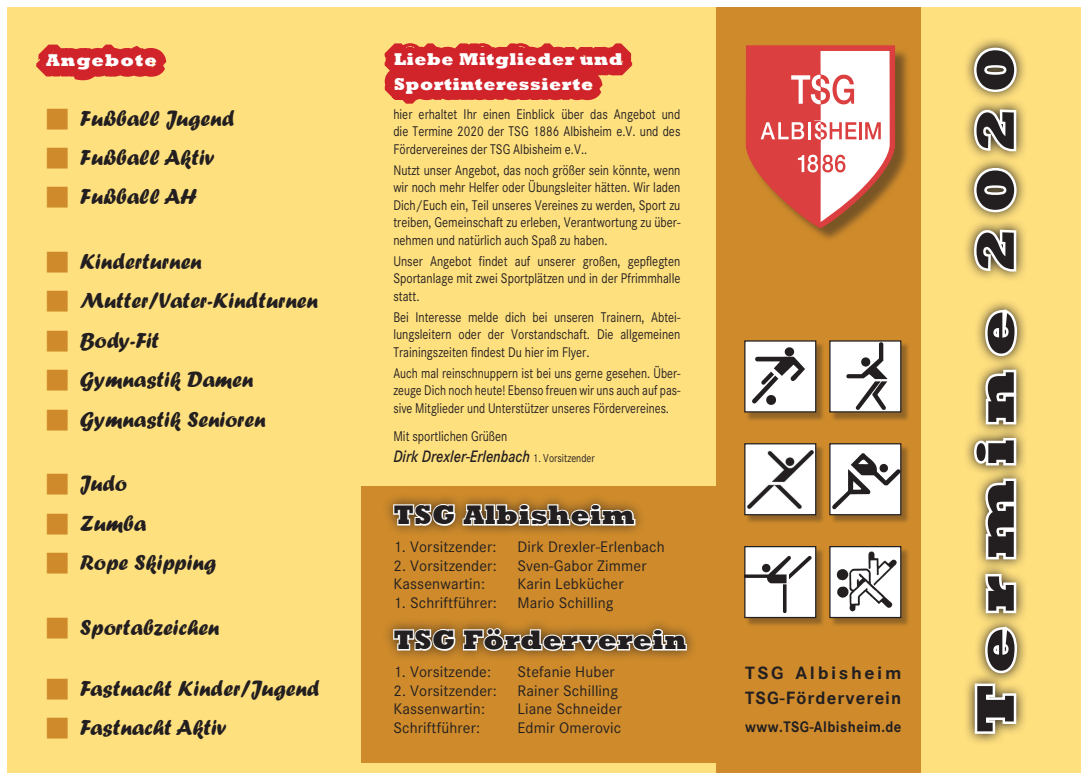
<style>
.page{position:relative;width:1088px;height:780px;background:#fff}
.page>*{position:absolute;margin:0;border:0;box-sizing:border-box;transform-origin:0 0}
.t1{font:800 53.75px "Rockwell";letter-spacing:.205em;color:#231f20;scale:1.25 1}
.t2{font:800 27.5px "Rockwell";letter-spacing:.02em;color:#231f20}
.t3{font:22.5px "Forte";color:#231f20}
.t4{font:800 17.5px/24.5px "Rockwell";letter-spacing:.03em;color:#fff}
.t5{font:700 17.5px/24.5px "Corporate SBQ";letter-spacing:.06em;color:#231f20;scale:1.06 1}
.t6{font:800 17.5px "Rockwell";letter-spacing:.06em;color:#fff}
.t7{font:italic 500 16.25px "Corporate SBQ";color:#231f20;scale:.85 1}
.t8{font:15px "Corporate SBQ";letter-spacing:.01em;color:#231f20}
.t9{font:700 15px "Corporate SBQ";letter-spacing:.035em;color:#231f20;scale:.92 1}
.t10{font:13.75px/17.5px "Corporate SBQ";color:#231f20;text-align:justify;scale:.85 1}
.t11{font:13.75px/17.5px "Corporate SBQ";color:#231f20;text-align:justify;scale:.83 1}
.s1{color:#cf8b2b}
.s2{font-weight:400;font-style:normal;font-size:11.25px}
</style>
<div class="page">
<div style="left:7px;top:7px;width:1074px;height:765px;background:#ffe07f"></div>
<div style="left:716px;top:7px;width:204px;height:765px;background:#cf8b2b"></div>
<svg style="left:966px;top:39px;width:60px;height:704px"></svg>
<svg style="left:972px;top:681px;width:47px;height:55px;background:#bcb295"></svg>
<svg style="left:982px;top:622px;width:38px;height:53px;background:#cbc0a1"></svg>
<svg style="left:983px;top:571px;width:36px;height:44px;background:#bdb49b"></svg>
<svg style="left:981px;top:476px;width:38px;height:86px;background:#b6ae99"></svg>
<svg style="left:971px;top:435px;width:48px;height:33px;background:#c1b79d"></svg>
<svg style="left:982px;top:367px;width:37px;height:60px;background:#b7af99"></svg>
<svg style="left:982px;top:305px;width:38px;height:53px;background:#cbc0a1"></svg>
<svg style="left:971px;top:226px;width:48px;height:49px;background:#c6bca1"></svg>
<svg style="left:971px;top:165px;width:48px;height:50px;background:#b9ae8f"></svg>
<svg style="left:971px;top:106px;width:48px;height:49px;background:#c6bca1"></svg>
<svg style="left:971px;top:45px;width:48px;height:50px;background:#b9ae8f"></svg>
<div style="left:361px;top:485px;width:355px;height:277px;background:#cf8b2b"></div>
<div style="left:382px;top:492px;width:265px;height:45px;background:#231f20;opacity:.75"></div>
<svg style="left:392px;top:502px;width:245px;height:25px;background:#c0a785"></svg>
<div style="left:382px;top:616px;width:316px;height:46px;background:#231f20;opacity:.75"></div>
<svg style="left:392px;top:626px;width:296px;height:27px;background:#bfa27a"></svg>
<div style="left:747px;top:47px;width:164px;height:196px;background:#231f20;opacity:.5"></div>
<svg style="left:746px;top:46px;width:149px;height:182px;background:#e18d7f"></svg>
<div style="left:745px;top:342px;width:81px;height:80px;background:#231f20;opacity:.36"></div>
<div style="left:745px;top:341px;width:71px;height:71px;background:#fff"></div>
<img style="left:752px;top:347px;width:53px;height:58px">
<div style="left:744px;top:340px;width:72px;height:72px;border:1px solid #231f20"></div>
<div style="left:745px;top:444px;width:81px;height:80px;background:#231f20;opacity:.36"></div>
<div style="left:745px;top:444px;width:71px;height:70px;background:#fff"></div>
<img style="left:747px;top:450px;width:66px;height:58px">
<div style="left:744px;top:443px;width:72px;height:72px;border:1px solid #231f20"></div>
<div style="left:745px;top:547px;width:81px;height:80px;background:#231f20;opacity:.36"></div>
<img style="left:746px;top:548px;width:68px;height:68px">
<div style="left:744px;top:546px;width:72px;height:72px;border:1px solid #231f20"></div>
<div style="left:831px;top:342px;width:80px;height:80px;background:#231f20;opacity:.36"></div>
<img style="left:831px;top:342px;width:68px;height:68px">
<div style="left:829px;top:340px;width:72px;height:72px;border:1px solid #231f20"></div>
<div style="left:831px;top:444px;width:80px;height:80px;background:#231f20;opacity:.36"></div>
<div style="left:830px;top:444px;width:71px;height:70px;background:#fff"></div>
<img style="left:832px;top:453px;width:67px;height:57px">
<div style="left:829px;top:443px;width:72px;height:72px;border:1px solid #231f20"></div>
<div style="left:831px;top:547px;width:80px;height:80px;background:#231f20;opacity:.36"></div>
<div style="left:830px;top:546px;width:71px;height:71px;background:#fff"></div>
<img style="left:836px;top:551px;width:60px;height:61px">
<div style="left:829px;top:546px;width:72px;height:72px;border:1px solid #231f20"></div>
<svg style="left:36px;top:44px;width:131px;height:37px"></svg>
<svg style="left:384px;top:43px;width:249px;height:61px"></svg>
<p class="t6" style="left:46px;top:50px;width:113px">Angebote</p>
<p class="t4" style="left:394px;top:47px;width:230px">Liebe Mitglieder und<br>Sportinteressierte</p>
<h3 class="t3" style="left:46px;top:105px;width:190px"><span class="s1">■</span> Fußball Jugend</h3>
<h3 class="t3" style="left:46px;top:144px;width:170px"><span class="s1">■</span> Fußball Aktiv</h3>
<h3 class="t3" style="left:46px;top:184px;width:152px"><span class="s1">■</span> Fußball AH</h3>
<p class="t10" style="left:393px;top:105px;width:339px">hier erhaltet Ihr einen Einblick über das Angebot und die Termine 2020 der TSG 1886 Albisheim e.V. und des Fördervereines der TSG Albisheim e.V..</p>
<p class="t10" style="left:393px;top:161px;width:339px">Nutzt unser Angebot, das noch größer sein könnte, wenn wir noch mehr Helfer oder Übungsleiter hätten. Wir laden Dich/Euch ein, Teil unseres Vereines zu werden, Sport zu treiben, Gemeinschaft zu erleben, Verantwortung zu über&shy;nehmen und natürlich auch Spaß zu haben.</p>
<p class="t10" style="left:393px;top:252px;width:339px">Unser Angebot findet auf unserer großen, gepflegten Sportanlage mit zwei Sportplätzen und in der Pfrimmhalle statt.</p>
<p class="t10" style="left:393px;top:308px;width:339px">Bei Interesse melde dich bei unseren Trainern, Abtei&shy;lungsleitern oder der Vorstandschaft. Die allgemeinen Trainingszeiten findest Du hier im Flyer.</p>
<p class="t11" style="left:393px;top:364px;width:347px">Auch mal reinschnuppern ist bei uns gerne gesehen. Über&shy;zeuge Dich noch heute! Ebenso freuen wir uns auch auf pas&shy;sive Mitglieder und Unterstützer unseres Fördervereines.</p>
<p class="t10" style="left:393px;top:427px;width:136px">Mit sportlichen Grüßen</p>
<p class="t7" style="left:393px;top:446px;width:238px">Dirk Drexler-Erlenbach <span class="s2">1. Vorsitzender</span></p>
<h3 class="t3" style="left:46px;top:248px;width:157px"><span class="s1">■</span> Kinderturnen</h3>
<h3 class="t3" style="left:46px;top:288px;width:273px"><span class="s1">■</span> Mutter/Vater-Kindturnen</h3>
<h3 class="t3" style="left:46px;top:327px;width:115px"><span class="s1">■</span> Body-Fit</h3>
<h3 class="t3" style="left:46px;top:366px;width:209px"><span class="s1">■</span> Gymnastik Damen</h3>
<h3 class="t3" style="left:46px;top:406px;width:221px"><span class="s1">■</span> Gymnastik Senioren</h3>
<h3 class="t3" style="left:46px;top:470px;width:82px"><span class="s1">■</span> Judo</h3>
<h3 class="t3" style="left:46px;top:510px;width:102px"><span class="s1">■</span> Zumba</h3>
<h3 class="t3" style="left:46px;top:549px;width:172px"><span class="s1">■</span> Rope Skipping</h3>
<h3 class="t3" style="left:46px;top:614px;width:175px"><span class="s1">■</span> Sportabzeichen</h3>
<h3 class="t3" style="left:46px;top:675px;width:275px"><span class="s1">■</span> Fastnacht Kinder/Jugend</h3>
<h3 class="t3" style="left:46px;top:714px;width:182px"><span class="s1">■</span> Fastnacht Aktiv</h3>
<h2 class="t2" style="left:393px;top:499px;width:243px">TSG Albisheim</h2>
<p class="t8" style="left:393px;top:537px;width:105px">1. Vorsitzender:</p>
<p class="t8" style="left:517px;top:537px;width:149px">Dirk Drexler-Erlenbach</p>
<p class="t8" style="left:393px;top:556px;width:105px">2. Vorsitzender:</p>
<p class="t8" style="left:517px;top:556px;width:131px">Sven-Gabor Zimmer</p>
<p class="t8" style="left:393px;top:575px;width:93px">Kassenwartin:</p>
<p class="t8" style="left:517px;top:575px;width:108px">Karin Lebkücher</p>
<p class="t8" style="left:393px;top:594px;width:105px">1. Schriftführer:</p>
<p class="t8" style="left:517px;top:594px;width:98px">Mario Schilling</p>
<h2 class="t2" style="left:393px;top:624px;width:294px">TSG Förderverein</h2>
<p class="t8" style="left:393px;top:662px;width:99px">1. Vorsitzende:</p>
<p class="t8" style="left:517px;top:662px;width:99px">Stefanie Huber</p>
<p class="t8" style="left:393px;top:681px;width:105px">2. Vorsitzender:</p>
<p class="t8" style="left:517px;top:681px;width:102px">Rainer Schilling</p>
<p class="t8" style="left:393px;top:700px;width:93px">Kassenwartin:</p>
<p class="t8" style="left:517px;top:700px;width:106px">Liane Schneider</p>
<p class="t8" style="left:393px;top:719px;width:88px">Schriftführer:</p>
<p class="t8" style="left:517px;top:719px;width:105px">Edmir Omerovic</p>
<p class="t5" style="left:745px;top:661px;width:149px">TSG Albisheim<br>TSG-Förderverein</p>
<p class="t9" style="left:745px;top:717px;width:171px">www.TSG-Albisheim.de</p>
<h1 class="t1" style="left:965px;top:733px;width:551px;rotate:-90deg">Termine 2020</h1>
</div>
